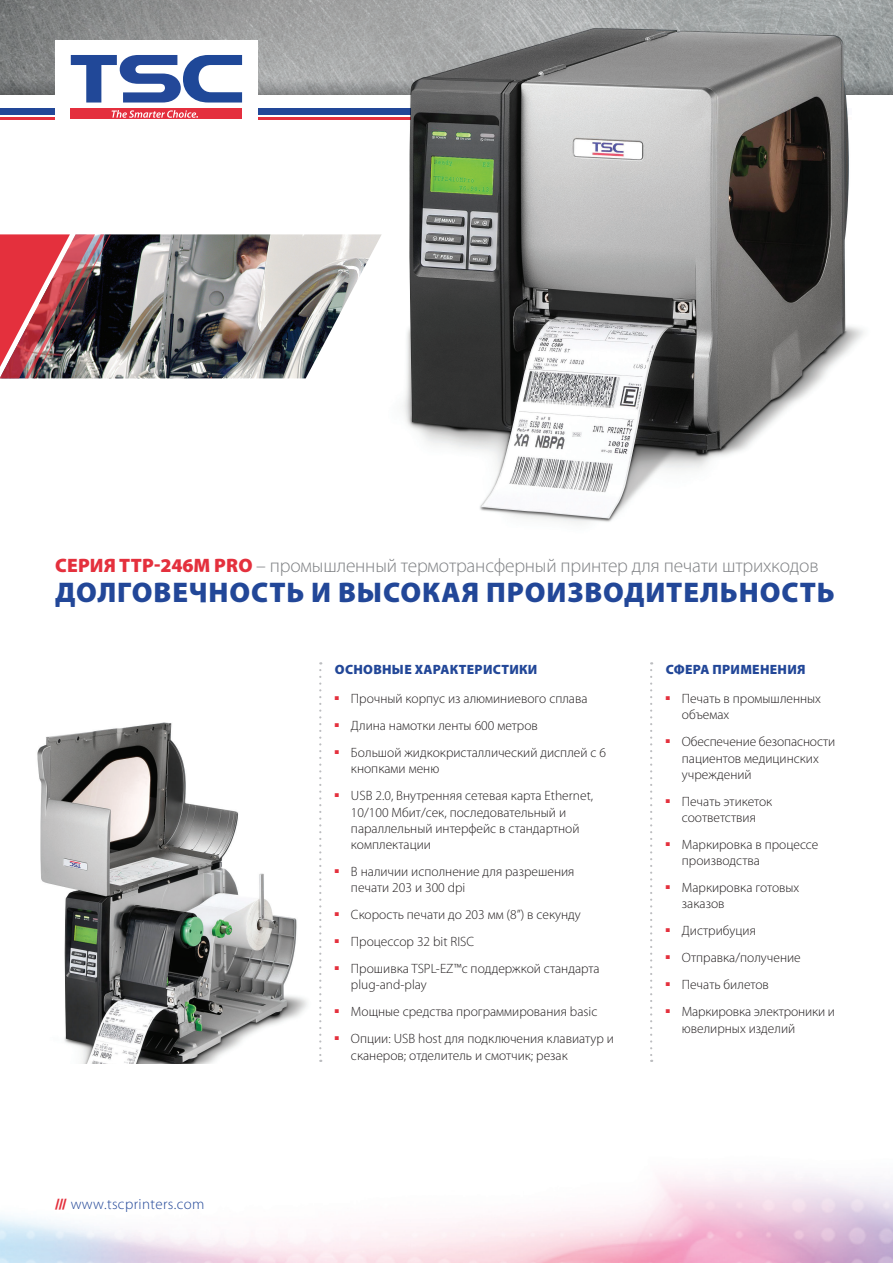
<style>
.page{position:relative;width:893px;height:1263px;background:#fff}
.page>*{position:absolute;margin:0;border:0;box-sizing:border-box;transform-origin:0 0}
.t1{font:900 28.5px "Myriad Pro";letter-spacing:.03em;color:#224798}
.t2{font:300 19.5px "Myriad Pro";letter-spacing:-.01em;color:#808285}
.t3{font:300 15px "Myriad Pro";letter-spacing:.025em;color:#224798}
.t4{font:300 13.5px/16.2px "Myriad Pro";color:#231f20}
.t5{font:900 13.5px "Myriad Pro";letter-spacing:.02em;color:#224798}
.s1{font-weight:900;color:#e4303d}
</style>
<div class="page">
<img style="left:37px;top:703px;width:286px;height:361px">
<img style="left:0;top:0;width:361px;height:80px">
<svg style="left:0;top:80px;width:361px;height:15px;background:#898b8c"></svg>
<div style="left:0;top:108px;width:851px;height:7px;background:#224798"></div>
<div style="left:55px;top:40px;width:203px;height:87px;background:#fff"></div>
<svg style="left:71px;top:55px;width:171px;height:48px"></svg>
<div style="left:71px;top:109px;width:171px;height:10px;background:#e42f3e"></div>
<svg style="left:112px;top:110px;width:86px;height:8px"></svg>
<img style="left:111px;top:234px;width:250px;height:144px">
<img style="left:0;top:234px;width:111px;height:144px">
<svg style="left:650px;top:670px;width:2px;height:392px"></svg>
<img style="left:361px;top:0;width:532px;height:523px">
<img style="left:410px;top:29px;width:439px;height:490px">
<svg style="left:319px;top:670px;width:2px;height:392px"></svg>
<h2 class="t2" style="left:55px;top:556px;width:765px"><span class="s1">СЕРИЯ TTP-246M PRO</span> – промышленный термотрансферный принтер для печати штрихкодов</h2>
<h1 class="t1" style="left:55px;top:582px;width:781px">ДОЛГОВЕЧНОСТЬ И ВЫСОКАЯ ПРОИЗВОДИТЕЛЬНОСТЬ</h1>
<p class="t3" style="left:55px;top:1196px;width:151px"><span class="s1">///</span> www.tscprinters.com</p>
<p class="t5" style="left:335px;top:664px;width:204px">ОСНОВНЫЕ ХАРАКТЕРИСТИКИ</p>
<p class="t4" style="left:335px;top:691px;width:254px"><sup>■</sup> Прочный корпус из алюминиевого сплава</p>
<p class="t4" style="left:335px;top:718px;width:205px"><sup>■</sup> Длина намотки ленты 600 метров</p>
<p class="t4" style="left:351px;top:745px;width:257px;text-indent:-16px"><sup>■</sup> Большой жидкокристаллический дисплей с 6 кнопками меню</p>
<p class="t4" style="left:351px;top:788px;width:244px;text-indent:-16px"><sup>■</sup> USB 2.0, Внутренняя сетевая карта Ethernet, 10/100 Мбит/сек, последовательный и параллельный интерфейс в стандартной комплектации</p>
<p class="t4" style="left:351px;top:864px;width:225px;text-indent:-16px"><sup>■</sup> В наличии исполнение для разрешения печати 203 и 300 dpi</p>
<p class="t4" style="left:335px;top:907px;width:248px"><sup>■</sup> Скорость печати до 203 мм (8”) в секунду</p>
<p class="t4" style="left:335px;top:934px;width:141px"><sup>■</sup> Процессор 32 bit RISC</p>
<p class="t4" style="left:351px;top:961px;width:250px;text-indent:-16px"><sup>■</sup> Прошивка TSPL-EZ™с поддержкой стандарта plug-and-play</p>
<p class="t4" style="left:335px;top:1004px;width:264px"><sup>■</sup> Мощные средства программирования basic</p>
<p class="t4" style="left:351px;top:1031px;width:265px;text-indent:-16px"><sup>■</sup> Опции: USB host для подключения клавиатур и сканеров; отделитель и смотчик; резак</p>
<p class="t5" style="left:666px;top:664px;width:141px">СФЕРА ПРИМЕНЕНИЯ</p>
<p class="t4" style="left:682px;top:691px;width:141px;text-indent:-16px"><sup>■</sup> Печать в промышленных объемах</p>
<p class="t4" style="left:682px;top:734px;width:155px;text-indent:-16px"><sup>■</sup> Обеспечение безопасности пациентов медицинских учреждений</p>
<p class="t4" style="left:666px;top:794px;width:108px;text-align:center"><sup>■</sup> Печать этикеток соответствия</p>
<p class="t4" style="left:682px;top:837px;width:138px;text-indent:-16px"><sup>■</sup> Маркировка в процессе производства</p>
<p class="t4" style="left:682px;top:880px;width:119px;text-indent:-16px"><sup>■</sup> Маркировка готовых заказов</p>
<p class="t4" style="left:666px;top:923px;width:92px"><sup>■</sup> Дистрибуция</p>
<p class="t4" style="left:666px;top:950px;width:137px"><sup>■</sup> Отправка/получение</p>
<p class="t4" style="left:666px;top:977px;width:105px"><sup>■</sup> Печать билетов</p>
<p class="t4" style="left:682px;top:1004px;width:155px;text-indent:-16px"><sup>■</sup> Маркировка электроники и ювелирных изделий</p>
</div>
